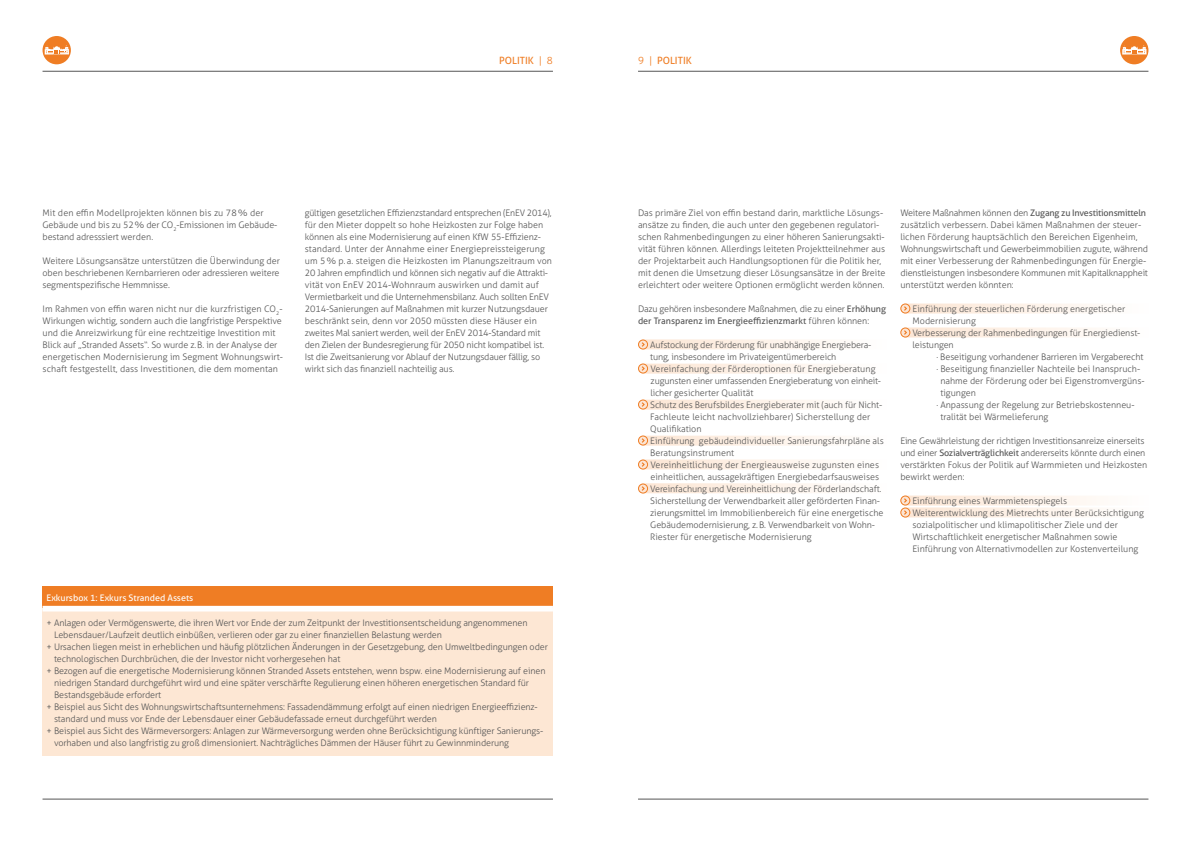
<style>
.page{position:relative;width:1191px;height:842px;background:#fff}
.page>*{position:absolute;margin:0;border:0;box-sizing:border-box;transform-origin:0 0}
.t1{font:10px "Aller";color:#ef7d24}
.t2{font:300 9px/12px "Aller";letter-spacing:-.01em;color:#565656}
.t3{font:9px "Aller";color:#fff}
.s1{font-weight:300}
.s2{font-weight:400}
</style>
<div class="page">
<hr style="left:638px;top:799px;width:510px;height:1px;background:#565656">
<hr style="left:638px;top:71px;width:510px;height:1px;background:#565656">
<hr style="left:43px;top:71px;width:510px;height:1px;background:#565656">
<hr style="left:43px;top:799px;width:510px;height:1px;background:#565656">
<div style="left:43px;top:36px;width:28px;height:28px;background:#ef7d24;border-radius:50%"></div>
<svg style="left:44px;top:45px;width:25px;height:10px"></svg>
<div style="left:1120px;top:36px;width:28px;height:28px;background:#ef7d24;border-radius:50%"></div>
<svg style="left:1122px;top:45px;width:24px;height:10px"></svg>
<div style="left:43px;top:586px;width:510px;height:23px;background:#ef7d24"></div>
<div style="left:43px;top:609px;width:510px;height:147px;background:#fde7d4"></div>
<div style="left:43px;top:606px;width:510px;height:5px;background:#fff"></div>
<svg style="left:638px;top:339px;width:191px;height:11px"></svg>
<svg style="left:638px;top:363px;width:191px;height:11px"></svg>
<svg style="left:638px;top:399px;width:191px;height:11px"></svg>
<svg style="left:638px;top:435px;width:191px;height:11px"></svg>
<svg style="left:638px;top:459px;width:191px;height:11px"></svg>
<svg style="left:638px;top:483px;width:191px;height:11px"></svg>
<svg style="left:900px;top:303px;width:192px;height:11px"></svg>
<svg style="left:900px;top:327px;width:192px;height:11px"></svg>
<svg style="left:900px;top:495px;width:192px;height:23px"></svg>
<p class="t1" style="left:499px;top:54px;width:55px">POLITIK <span class="s1">| 8</span></p>
<p class="t1" style="left:638px;top:54px;width:55px"><span class="s1">9 |</span> POLITIK</p>
<p class="t2" style="left:43px;top:207px;width:236px">Mit den effin Modellprojekten können bis zu 78% der<br>Gebäude und bis zu 52% der CO<sub>2</sub>-Emissionen im Gebäude&shy;bestand adresssiert werden.</p>
<p class="t2" style="left:43px;top:255px;width:239px;text-align:justify">Weitere Lösungsansätze unterstützen die Überwindung der oben beschriebenen Kernbarrieren oder adressieren weitere segmentspezifische Hemmnisse.</p>
<p class="t2" style="left:43px;top:303px;width:242px">Im Rahmen von effin waren nicht nur die kurzfristigen CO<sub>2</sub>-- Wirkungen wichtig, sondern auch die langfristige Perspektive und die Anreizwirkung für eine rechtzeitige Investition mit Blick auf „Stranded Assets“. So wurde z.B. in der Analyse der energetischen Modernisierung im Segment Wohnungswirt&shy;schaft festgestellt, dass Investitionen, die dem momentan</p>
<p class="t2" style="left:305px;top:207px;width:249px">gültigen gesetzlichen Effizienzstandard entsprechen (EnEV 2014), für den Mieter doppelt so hohe Heizkosten zur Folge haben können als eine Modernisierung auf einen KfW 55-Effizienz&shy;standard. Unter der Annahme einer Energiepreissteigerung um 5% p. a. steigen die Heizkosten im Planungszeitraum von 20 Jahren empfindlich und können sich negativ auf die Attrakti&shy;vität von EnEV 2014-Wohnraum auswirken und damit auf Vermietbarkeit und die Unternehmensbilanz. Auch sollten EnEV 2014-Sanierungen auf Maßnahmen mit kurzer Nutzungsdauer beschränkt sein, denn vor 2050 müssten diese Häuser ein zweites Mal saniert werden, weil der EnEV 2014-Standard mit den Zielen der Bundesregierung für 2050 nicht kompatibel ist.<br>Ist die Zweitsanierung vor Ablauf der Nutzungsdauer fällig, so wirkt sich das finanziell nachteilig aus.</p>
<p class="t3" style="left:47px;top:592px;width:148px">Exkursbox 1: Exkurs Stranded Assets</p>
<p class="t2" style="left:47px;top:616px;width:482px">+ Anlagen oder Vermögenswerte, die ihren Wert vor Ende der zum Zeitpunkt der Investitionsentscheidung angenommenen</p>
<p class="t2" style="left:54px;top:628px;width:389px">Lebensdauer/Laufzeit deutlich einbüßen, verlieren oder gar zu einer finanziellen Belastung werden</p>
<p class="t2" style="left:47px;top:640px;width:503px">+ Ursachen liegen meist in erheblichen und häufig plötzlichen Änderungen in der Gesetzgebung, den Umweltbedingungen oder</p>
<p class="t2" style="left:54px;top:652px;width:288px">technologischen Durchbrüchen, die der Investor nicht vorhergesehen hat</p>
<p class="t2" style="left:47px;top:664px;width:500px">+ Bezogen auf die energetische Modernisierung können Stranded Assets entstehen, wenn bspw. eine Modernisierung auf einen</p>
<p class="t2" style="left:54px;top:676px;width:476px">niedrigen Standard durchgeführt wird und eine später verschärfte Regulierung einen höheren energetischen Standard für</p>
<p class="t2" style="left:54px;top:688px;width:109px">Bestandsgebäude erfordert</p>
<p class="t2" style="left:47px;top:700px;width:493px">+ Beispiel aus Sicht des Wohnungswirtschaftsunternehmens: Fassadendämmung erfolgt auf einen niedrigen Energieeffizienz-</p>
<p class="t2" style="left:54px;top:712px;width:384px">standard und muss vor Ende der Lebensdauer einer Gebäudefassade erneut durchgeführt werden</p>
<p class="t2" style="left:47px;top:724px;width:498px">+ Beispiel aus Sicht des Wärmeversorgers: Anlagen zur Wärmeversorgung werden ohne Berücksichtigung künftiger Sanierungs-</p>
<p class="t2" style="left:54px;top:736px;width:456px">vorhaben und also langfristig zu groß dimensioniert. Nachträgliches Dämmen der Häuser führt zu Gewinnminderung</p>
<p class="t2" style="left:638px;top:207px;width:249px">Das primäre Ziel von effin bestand darin, marktliche Lösungs&shy;ansätze zu finden, die auch unter den gegebenen regulatori&shy;schen Rahmenbedingungen zu einer höheren Sanierungsakti&shy;vität führen können. Allerdings leiteten Projektteilnehmer aus der Projektarbeit auch Handlungsoptionen für die Politik her, mit denen die Umsetzung dieser Lösungsansätze in der Breite erleichtert oder weitere Optionen ermöglicht werden können.</p>
<p class="t2" style="left:638px;top:303px;width:249px">Dazu gehören insbesondere Maßnahmen, die zu einer <span class="s2">Erhöhung der Transparenz im Energieeffizienzmarkt</span> führen können:</p>
<p class="t2" style="left:650px;top:339px;width:235px">Aufstockung der Förderung für unabhängige Energiebera&shy;tung, insbesondere im Privateigentümerbereich Vereinfachung der Förderoptionen für Energieberatung zugunsten einer umfassenden Energieberatung von einheit&shy;licher gesicherter Qualität<br>Schutz des Berufsbildes Energieberater mit (auch für Nicht-- Fachleute leicht nachvollziehbarer) Sicherstellung der Qualifikation<br>Einführung gebäudeindividueller Sanierungsfahrpläne als Beratungsinstrument<br>Vereinheitlichung der Energieausweise zugunsten eines einheitlichen, aussagekräftigen Energiebedarfsausweises Vereinfachung und Vereinheitlichung der Förderlandschaft.<br>Sicherstellung der Verwendbarkeit aller geförderten Finan&shy;zierungsmittel im Immobilienbereich für eine energetische Gebäudemodernisierung, z.B. Verwendbarkeit von Wohn-- Riester für energetische Modernisierung</p>
<p class="t2" style="left:900px;top:207px;width:249px">Weitere Maßnahmen können den <span class="s2">Zugang zu Investitionsmitteln </span>zusätzlich verbessern. Dabei kämen Maßnahmen der steuer&shy;lichen Förderung hauptsächlich den Bereichen Eigenheim, Wohnungswirtschaft und Gewerbeimmobilien zugute, während mit einer Verbesserung der Rahmenbedingungen für Energie&shy;dienstleistungen insbesondere Kommunen mit Kapitalknappheit unterstützt werden könnten:</p>
<p class="t2" style="left:912px;top:303px;width:229px">Einführung der steuerlichen Förderung energetischer Modernisierung<br>Verbesserung der Rahmenbedingungen für Energiedienst&shy;leistungen</p>
<p class="t2" style="left:936px;top:351px;width:209px">· Beseitigung vorhandener Barrieren im Vergaberecht</p>
<p class="t2" style="left:936px;top:363px;width:205px">· Beseitigung finanzieller Nachteile bei Inanspruch-</p>
<p class="t2" style="left:940px;top:375px;width:206px">nahme der Förderung oder bei Eigenstromvergüns-</p>
<p class="t2" style="left:940px;top:387px;width:37px">tigungen</p>
<p class="t2" style="left:936px;top:399px;width:200px">· Anpassung der Regelung zur Betriebskostenneu-</p>
<p class="t2" style="left:940px;top:411px;width:109px">tralität bei Wärmelieferung</p>
<p class="t2" style="left:900px;top:435px;width:248px">Eine Gewährleistung der richtigen Investitionsanreize einerseits und einer <span class="s2">Sozialverträglichkeit</span> andererseits könnte durch einen verstärkten Fokus der Politik auf Warmmieten und Heizkosten bewirkt werden:</p>
<p class="t2" style="left:912px;top:495px;width:233px">Einführung eines Warmmietenspiegels Weiterentwicklung des Mietrechts unter Berücksichtigung sozialpolitischer und klimapolitischer Ziele und der Wirtschaftlichkeit energetischer Maßnahmen sowie Einführung von Alternativmodellen zur Kostenverteilung</p>
</div>
